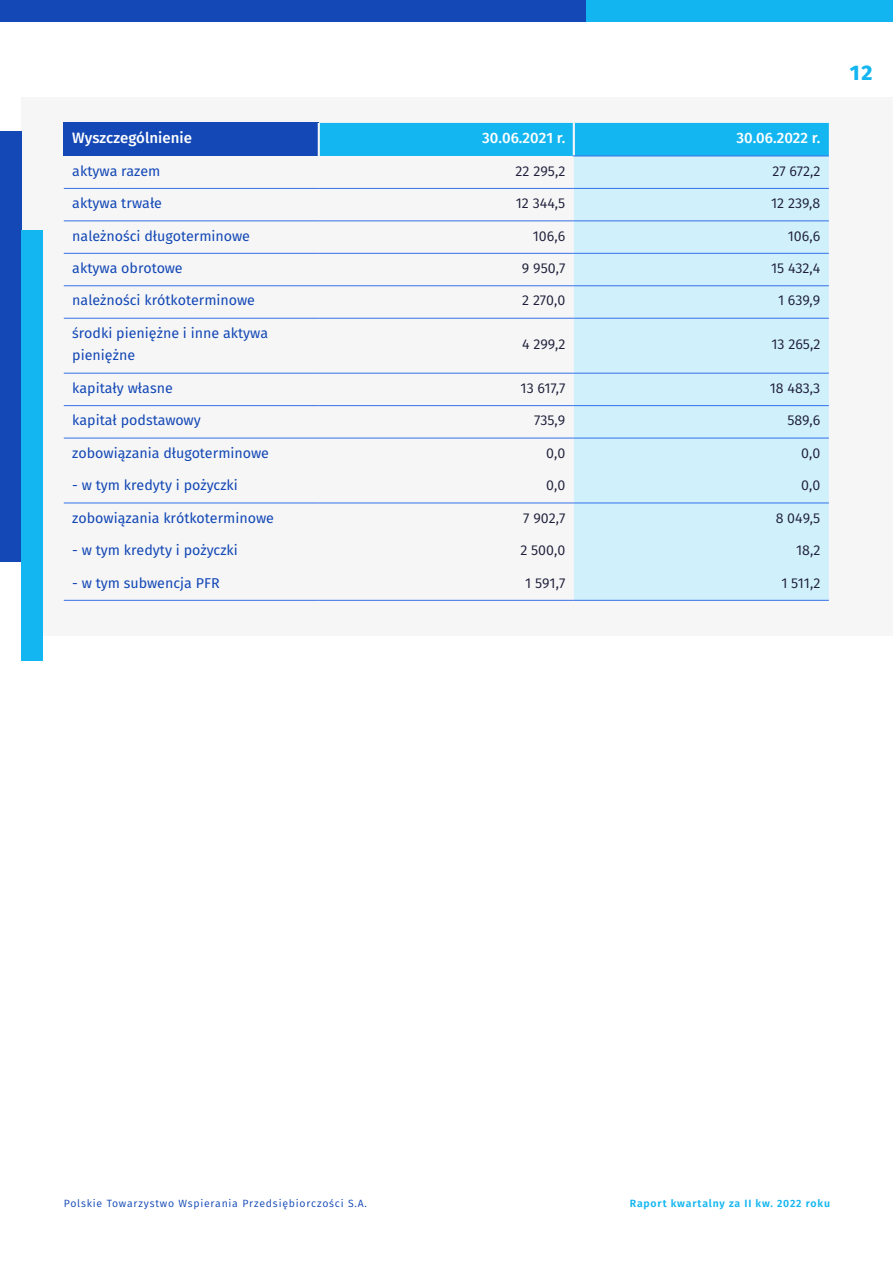
<style>
.page{position:relative;width:893px;height:1263px;background:#fff}
.page>*{position:absolute;margin:0;border:0;box-sizing:border-box;transform-origin:0 0}
.t1{font:800 21px "Fira Sans";color:#13b6f1}
.t2{font:500 15px "Fira Sans";color:#fff}
.t3{font:14.25px/22.5px "Fira Sans";color:#1348b6}
.t4{font:14.25px "Fira Sans";color:#1e1e3a}
.t5{font:10.5px "Fira Sans";letter-spacing:.075em;color:#1348b6}
.t6{font:600 10.5px "Fira Sans";letter-spacing:.075em;color:#13b6f1}
</style>
<div class="page">
<div style="left:21px;top:97px;width:872px;height:538px;background:#f6f6f6"></div>
<div style="left:0;top:131px;width:21px;height:431px;background:#1348b6"></div>
<div style="left:21px;top:231px;width:22px;height:430px;background:#13b6f1"></div>
<div style="left:0;top:0;width:586px;height:21px;background:#1348b6"></div>
<div style="left:586px;top:0;width:307px;height:21px;background:#13b5f1"></div>
<div style="left:64px;top:123px;width:255px;height:33px;background:#1348b6"></div>
<div style="left:320px;top:123px;width:509px;height:33px;background:#13b6f1"></div>
<div style="left:574px;top:157px;width:255px;height:443px;background:#d0f0fc"></div>
<hr style="left:64px;top:188px;width:255px;height:1px;background:#3570e7">
<hr style="left:319px;top:188px;width:255px;height:1px;background:#3570e7">
<hr style="left:64px;top:221px;width:255px;height:1px;background:#3570e7">
<hr style="left:319px;top:221px;width:255px;height:1px;background:#3570e7">
<hr style="left:64px;top:253px;width:255px;height:1px;background:#3570e7">
<hr style="left:319px;top:253px;width:255px;height:1px;background:#3570e7">
<hr style="left:64px;top:285px;width:255px;height:1px;background:#3570e7">
<hr style="left:319px;top:285px;width:255px;height:1px;background:#3570e7">
<hr style="left:64px;top:318px;width:255px;height:1px;background:#3570e7">
<hr style="left:319px;top:318px;width:255px;height:1px;background:#3570e7">
<hr style="left:64px;top:373px;width:255px;height:1px;background:#3570e7">
<hr style="left:319px;top:373px;width:255px;height:1px;background:#3570e7">
<hr style="left:64px;top:405px;width:255px;height:1px;background:#3570e7">
<hr style="left:319px;top:405px;width:255px;height:1px;background:#3570e7">
<hr style="left:64px;top:438px;width:255px;height:1px;background:#3570e7">
<hr style="left:319px;top:438px;width:255px;height:1px;background:#3570e7">
<hr style="left:64px;top:503px;width:255px;height:1px;background:#3570e7">
<hr style="left:319px;top:503px;width:255px;height:1px;background:#3570e7">
<hr style="left:574px;top:188px;width:255px;height:1px;background:#3570e7">
<hr style="left:574px;top:221px;width:255px;height:1px;background:#3570e7">
<hr style="left:574px;top:253px;width:255px;height:1px;background:#3570e7">
<hr style="left:574px;top:285px;width:255px;height:1px;background:#3570e7">
<hr style="left:574px;top:318px;width:255px;height:1px;background:#3570e7">
<hr style="left:574px;top:373px;width:255px;height:1px;background:#3570e7">
<hr style="left:574px;top:405px;width:255px;height:1px;background:#3570e7">
<hr style="left:574px;top:438px;width:255px;height:1px;background:#3570e7">
<hr style="left:574px;top:503px;width:255px;height:1px;background:#3570e7">
<hr style="left:64px;top:600px;width:255px;height:1px;background:#3570e7">
<hr style="left:319px;top:600px;width:255px;height:1px;background:#3570e7">
<hr style="left:318px;top:123px;width:2px;height:33px;background:#f6f6f6">
<hr style="left:573px;top:123px;width:2px;height:33px;background:#f6f6f6">
<hr style="left:573px;top:156px;width:256px;height:1px;background:#3570e7">
<hr style="left:574px;top:600px;width:255px;height:1px;background:#3570e7">
<p class="t2" style="left:72px;top:127px;width:121px">Wyszczególnienie</p>
<p class="t2" style="left:482px;top:127px;width:85px">30.06.2021 r.</p>
<p class="t2" style="left:736px;top:127px;width:85px">30.06.2022 r.</p>
<p class="t3" style="left:72px;top:160px;width:90px">aktywa razem</p>
<p class="t4" style="left:516px;top:161px;width:51px">22 295,2</p>
<p class="t4" style="left:772px;top:161px;width:49px">27 672,2</p>
<p class="t3" style="left:72px;top:193px;width:91px">aktywa trwałe</p>
<p class="t4" style="left:516px;top:193px;width:51px">12 344,5</p>
<p class="t4" style="left:771px;top:193px;width:51px">12 239,8</p>
<p class="t3" style="left:72px;top:225px;width:179px">należności długoterminowe</p>
<p class="t4" style="left:533px;top:226px;width:34px">106,6</p>
<p class="t4" style="left:788px;top:226px;width:34px">106,6</p>
<p class="t3" style="left:72px;top:258px;width:112px">aktywa obrotowe</p>
<p class="t4" style="left:522px;top:258px;width:45px">9 950,7</p>
<p class="t4" style="left:771px;top:258px;width:51px">15 432,4</p>
<p class="t3" style="left:72px;top:290px;width:184px">należności krótkoterminowe</p>
<p class="t4" style="left:522px;top:290px;width:45px">2 270,0</p>
<p class="t4" style="left:778px;top:290px;width:44px">1 639,9</p>
<p class="t3" style="left:72px;top:323px;width:197px">środki pieniężne i inne aktywa pieniężne</p>
<p class="t4" style="left:522px;top:334px;width:45px">4 299,2</p>
<p class="t4" style="left:771px;top:334px;width:50px">13 265,2</p>
<p class="t3" style="left:72px;top:378px;width:102px">kapitały własne</p>
<p class="t4" style="left:521px;top:378px;width:46px">13 617,7</p>
<p class="t4" style="left:770px;top:378px;width:52px">18 483,3</p>
<p class="t3" style="left:72px;top:410px;width:130px">kapitał podstawowy</p>
<p class="t4" style="left:534px;top:410px;width:33px">735,9</p>
<p class="t4" style="left:787px;top:410px;width:34px">589,6</p>
<p class="t3" style="left:72px;top:443px;width:198px">zobowiązania długoterminowe</p>
<p class="t4" style="left:546px;top:443px;width:21px">0,0</p>
<p class="t4" style="left:801px;top:443px;width:21px">0,0</p>
<p class="t3" style="left:72px;top:475px;width:167px">- w tym kredyty i pożyczki</p>
<p class="t4" style="left:546px;top:475px;width:21px">0,0</p>
<p class="t4" style="left:801px;top:475px;width:21px">0,0</p>
<p class="t3" style="left:72px;top:507px;width:203px">zobowiązania krótkoterminowe</p>
<p class="t4" style="left:523px;top:508px;width:44px">7 902,7</p>
<p class="t4" style="left:776px;top:508px;width:46px">8 049,5</p>
<p class="t3" style="left:72px;top:540px;width:167px">- w tym kredyty i pożyczki</p>
<p class="t4" style="left:520px;top:540px;width:46px">2 500,0</p>
<p class="t4" style="left:796px;top:540px;width:26px">18,2</p>
<p class="t3" style="left:72px;top:572px;width:149px">- w tym subwencja PFR</p>
<p class="t4" style="left:525px;top:573px;width:42px">1 591,7</p>
<p class="t4" style="left:781px;top:573px;width:40px">1 511,2</p>
<h1 class="t1" style="left:850px;top:58px;width:24px">12</h1>
<p class="t5" style="left:64px;top:1196px;width:305px">Polskie Towarzystwo Wspierania Przedsiębiorczości S.A.</p>
<p class="t6" style="left:630px;top:1196px;width:202px">Raport kwartalny za II kw. 2022 roku</p>
</div>
